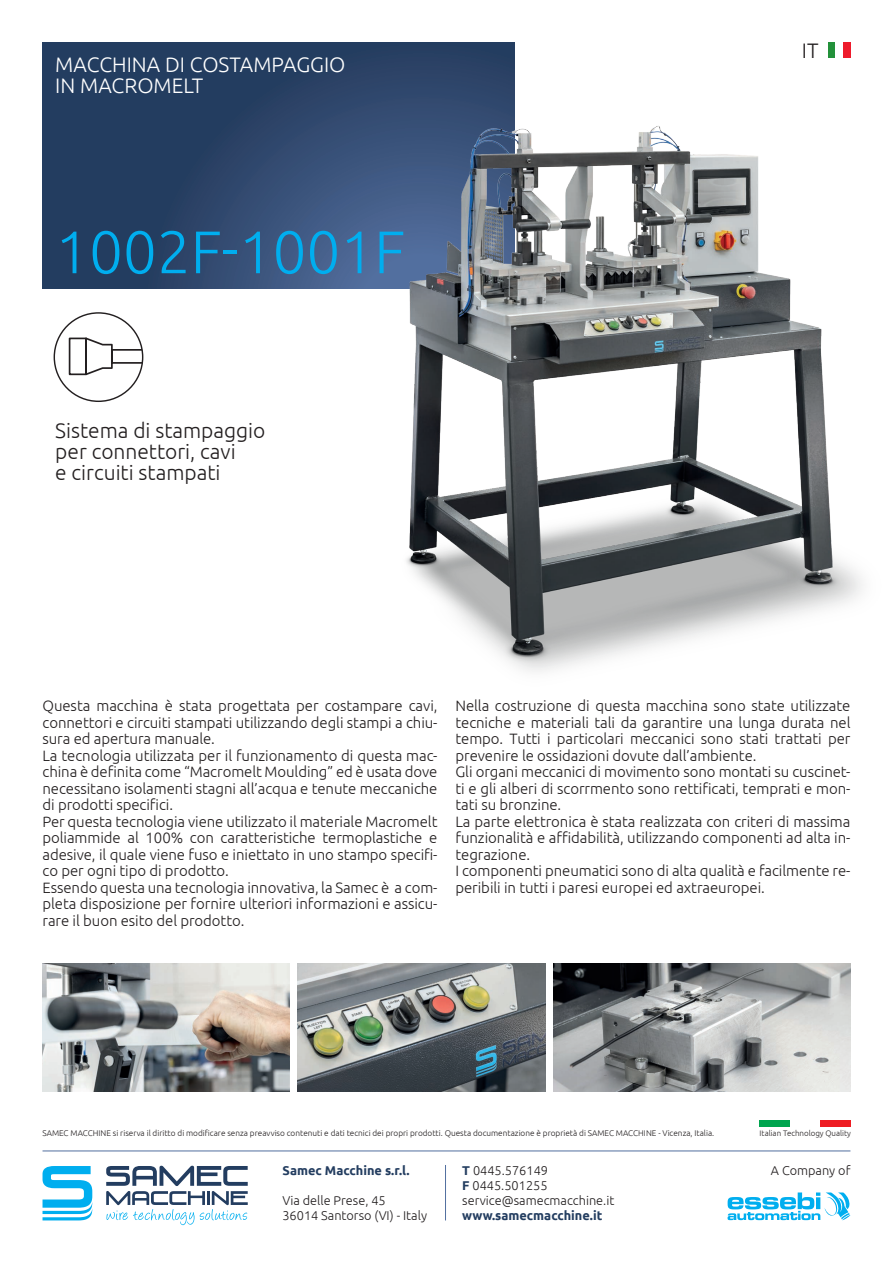
<style>
.page{position:relative;width:893px;height:1263px;background:#fff}
.page>*{position:absolute;margin:0;border:0;box-sizing:border-box;transform-origin:0 0}
.t1{font:300 60px "Ubuntu";color:#00aeef}
.t2{font:300 21px/21px "Ubuntu";color:#231f20}
.t3{font:300 21px/21px "Ubuntu";color:#fff}
.t4{font:300 15px/16.5px "Ubuntu";letter-spacing:-.005em;color:#231f20}
.t5{font:300 12.75px/15px "Ubuntu";color:#231f20}
.t6{font:700 12.75px "Ubuntu";color:#233d60}
.t7{font:300 8.25px "Ubuntu";color:#231f20}
.t8{font:300 7.95px "Ubuntu";color:#231f20}
.s1{font-weight:700;color:#233d60}
</style>
<div class="page">
<img style="left:298px;top:963px;width:247px;height:128px">
<svg style="left:43px;top:43px;width:471px;height:245px;background:#2b4469"></svg>
<svg style="left:68px;top:336px;width:75px;height:41px"></svg>
<img style="left:43px;top:963px;width:246px;height:128px">
<img style="left:553px;top:963px;width:297px;height:128px">
<div style="left:843px;top:43px;width:7px;height:15px;background:#ee1b2c"></div>
<div style="left:828px;top:43px;width:7px;height:15px;background:#23913a"></div>
<svg style="left:43px;top:1166px;width:49px;height:54px"></svg>
<svg style="left:106px;top:1166px;width:142px;height:59px"></svg>
<svg style="left:727px;top:1192px;width:123px;height:28px"></svg>
<hr style="left:43px;top:1151px;width:807px;height:1px;background:#526f9f">
<div style="left:760px;top:1120px;width:30px;height:7px;background:#00a54f"></div>
<div style="left:820px;top:1120px;width:30px;height:7px;background:#ee1d23"></div>
<hr style="left:445px;top:1165px;width:1px;height:55px;background:#526f9f">
<img style="left:367px;top:110px;width:496px;height:562px">
<h2 class="t3" style="left:55px;top:53px;width:292px">MACCHINA DI COSTAMPAGGIO<br>IN MACROMELT</h2>
<h1 class="t1" style="left:55px;top:216px;width:352px">1002F-1001F</h1>
<h2 class="t2" style="left:55px;top:420px;width:212px">Sistema di stampaggio per connettori, cavi<br>e circuiti stampati</h2>
<h2 class="t2" style="left:802px;top:39px;width:18px">IT</h2>
<p class="t4" style="left:43px;top:697px;width:396px">Questa macchina è stata progettata per costampare cavi, connettori e circuiti stampati utilizzando degli stampi a chiu&shy;sura ed apertura manuale.<br>La tecnologia utilizzata per il funzionamento di questa mac&shy;china è definita come “Macromelt Moulding” ed è usata dove necessitano isolamenti stagni all’acqua e tenute meccaniche di prodotti specifici.<br>Per questa tecnologia viene utilizzato il materiale Macromelt poliammide al 100% con caratteristiche termoplastiche e adesive, il quale viene fuso e iniettato in uno stampo specifi&shy;co per ogni tipo di prodotto.<br>Essendo questa una tecnologia innovativa, la Samec è a com&shy;pleta disposizione per fornire ulteriori informazioni e assicu&shy;rare il buon esito del prodotto.</p>
<p class="t4" style="left:455px;top:697px;width:396px">Nella costruzione di questa macchina sono state utilizzate tecniche e materiali tali da garantire una lunga durata nel tempo. Tutti i particolari meccanici sono stati trattati per prevenire le ossidazioni dovute dall’ambiente.<br>Gli organi meccanici di movimento sono montati su cuscinet&shy;ti e gli alberi di scorrmento sono rettificati, temprati e mon&shy;tati su bronzine.<br>La parte elettronica è stata realizzata con criteri di massima funzionalità e affidabilità, utilizzando componenti ad alta in&shy;tegrazione.<br>I componenti pneumatici sono di alta qualità e facilmente re&shy;peribili in tutti i paresi europei ed axtraeuropei.</p>
<p class="t7" style="left:43px;top:1128px;width:673px">SAMEC MACCHINE si riserva il diritto di modificare senza preavviso contenuti e dati tecnici dei propri prodotti. Questa documentazione è proprietà di SAMEC MACCHINE - Vicenza, Italia.</p>
<p class="t5" style="left:462px;top:1163px;width:154px"><span class="s1">T</span> 0445.576149<br><span class="s1">F</span> 0445.501255 service@samecmacchine.it</p>
<p class="t6" style="left:462px;top:1208px;width:142px">www.samecmacchine.it</p>
<p class="t6" style="left:282px;top:1163px;width:129px">Samec Macchine s.r.l.</p>
<p class="t5" style="left:282px;top:1193px;width:146px">Via delle Prese, 45<br>36014 Santorso (VI) - Italy</p>
<p class="t8" style="left:760px;top:1128px;width:93px">Italian Technology Quality</p>
<p class="t5" style="left:771px;top:1163px;width:81px">A Company of</p>
</div>
